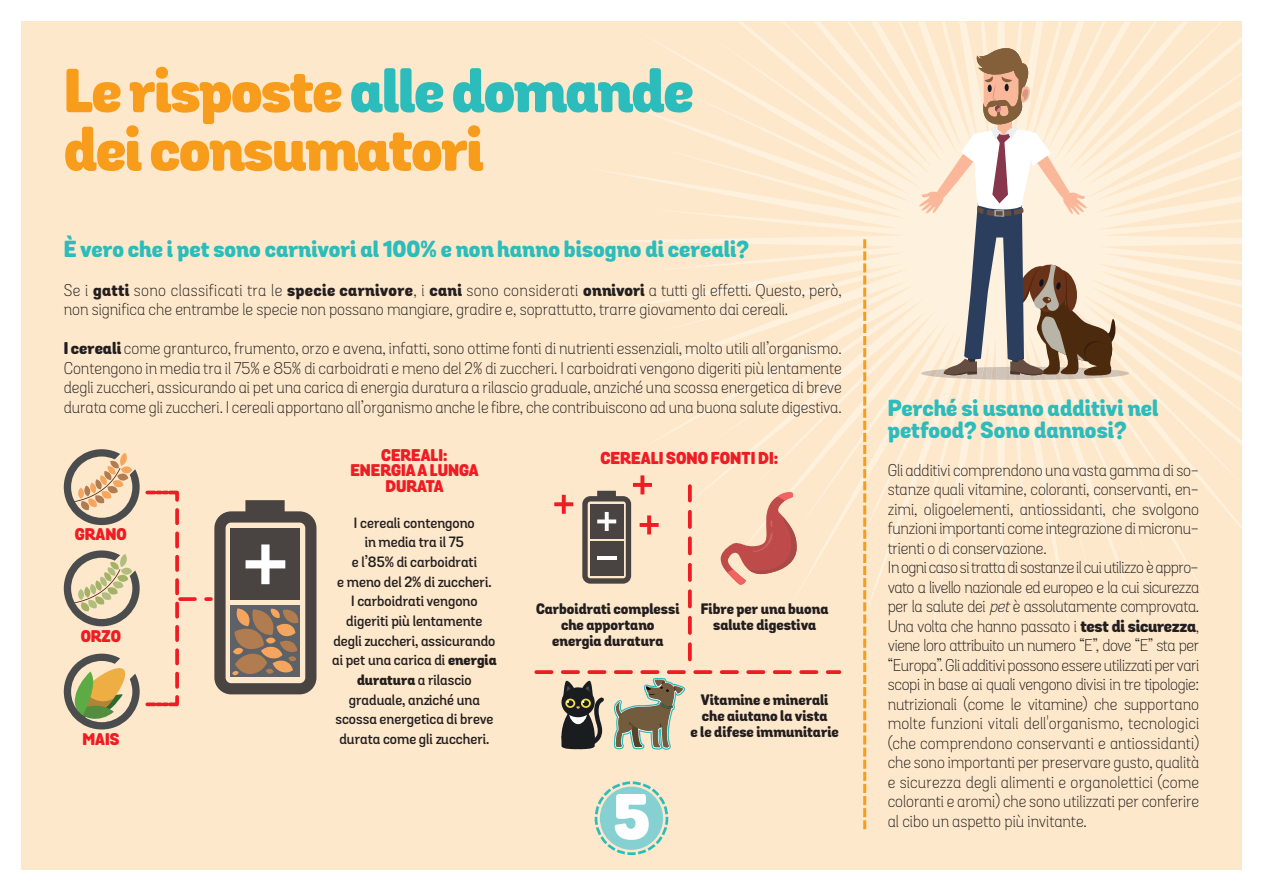
<style>
.page{position:relative;width:1263px;height:893px;background:#fff}
.page>*{position:absolute;margin:0;border:0;box-sizing:border-box;transform-origin:0 0}
.t1{font:62.7px "Grota Sans Alt Rounded Regular 7";color:#fff}
.t2{font:60px/58.5px "Grota Sans Alt Rounded Regular 7";letter-spacing:-.025em;color:#f89c1c}
.t3{font:22.5px/22.5px "Grota Sans Alt Rounded Regular 13";color:#2bbcbb}
.t4{font:16.65px "Grota Sans Alt Rounded Regular 7";color:#ee1d23}
.t5{font:16.5px/19.5px "Grota Sans Alt Rounded Regular 16";letter-spacing:-.005em;color:#231f20}
.t6{font:16.35px/15.8px "Grota Sans Alt Rounded Regular 7";color:#ee1d23;text-align:center}
.t7{font:14.7px/16px "Grota Sans Alt Rounded Regular 13";color:#231f20;text-align:center}
.t8{font:600 14.4px/19.6px "Grota Sans Alt Rounded";color:#231f20;text-align:center}
.s1{color:#2bbcbb}
.s2{font-family:"Grota Sans Alt Rounded Regular 13"}
.s3{font-family:"Grota Sans Alt Rounded Regular 13";font-weight:400}
.s4{font-style:italic}
</style>
<div class="page">
<div style="left:21px;top:21px;width:1221px;height:848px;background:#fee8cb"></div>
<svg style="left:605px;top:21px;width:637px;height:640px"></svg>
<svg style="left:918px;top:46px;width:211px;height:334px"></svg>
<svg style="left:594px;top:781px;width:75px;height:74px"></svg>
<div style="left:600px;top:787px;width:63px;height:63px;background:#87d0d1;border-radius:50%"></div>
<svg style="left:64px;top:550px;width:76px;height:76px"></svg>
<svg style="left:64px;top:654px;width:76px;height:75px"></svg>
<svg style="left:64px;top:449px;width:76px;height:76px"></svg>
<svg style="left:147px;top:490px;width:169px;height:217px"></svg>
<svg style="left:582px;top:475px;width:77px;height:109px"></svg>
<svg style="left:554px;top:495px;width:19px;height:19px"></svg>
<hr style="left:597px;top:556px;width:19px;height:4px;background:#fff">
<svg style="left:534px;top:670px;width:19px;height:4px"></svg>
<svg style="left:561px;top:670px;width:19px;height:4px"></svg>
<svg style="left:587px;top:670px;width:19px;height:4px"></svg>
<svg style="left:614px;top:670px;width:19px;height:4px"></svg>
<svg style="left:640px;top:670px;width:19px;height:4px"></svg>
<svg style="left:667px;top:670px;width:19px;height:4px"></svg>
<svg style="left:693px;top:670px;width:19px;height:4px"></svg>
<svg style="left:720px;top:670px;width:19px;height:4px"></svg>
<svg style="left:746px;top:670px;width:19px;height:4px"></svg>
<svg style="left:773px;top:670px;width:19px;height:4px"></svg>
<svg style="left:799px;top:670px;width:19px;height:4px"></svg>
<svg style="left:826px;top:670px;width:15px;height:4px"></svg>
<svg style="left:688px;top:642px;width:4px;height:19px"></svg>
<svg style="left:688px;top:616px;width:4px;height:19px"></svg>
<svg style="left:688px;top:589px;width:4px;height:19px"></svg>
<svg style="left:688px;top:563px;width:4px;height:19px"></svg>
<svg style="left:688px;top:536px;width:4px;height:19px"></svg>
<svg style="left:688px;top:510px;width:4px;height:19px"></svg>
<svg style="left:688px;top:484px;width:4px;height:18px"></svg>
<svg style="left:720px;top:492px;width:77px;height:93px"></svg>
<svg style="left:613px;top:678px;width:72px;height:72px"></svg>
<svg style="left:561px;top:680px;width:43px;height:69px"></svg>
<svg style="left:863px;top:239px;width:3px;height:590px"></svg>
<h2 class="t2" style="left:64px;top:67px;width:631px">Lerisposte<span class="s1">alledomande </span>deiconsumatori</h2>
<h3 class="t3" style="left:64px;top:240px;width:687px">È vero che i pet sono carnivori al 100% e non hanno bisogno di cereali?</h3>
<p class="t5" style="left:64px;top:282px;width:779px">Se i <span class="s2">gatti</span> sono classificati tra le <span class="s2">specie carnivore</span>, i <span class="s2">cani</span> sono considerati <span class="s2">onnivori</span> a tutti gli effetti. Questo, però, non significa che entrambe le specie non possano mangiare, gradire e, soprattutto, trarre giovamento dai cereali.</p>
<p class="t5" style="left:64px;top:340px;width:779px;text-align:justify"><span class="s2">I cereali</span> come granturco, frumento, orzo e avena, infatti, sono ottime fonti di nutrienti essenziali, molto utili all’organismo.<br>Contengono in media tra il 75% e 85% di carboidrati e meno del 2% di zuccheri. I carboidrati vengono digeriti più lentamente degli zuccheri, assicurando ai pet una carica di energia duratura a rilascio graduale, anziché una scossa energetica di breve durata come gli zuccheri. I cereali apportano all’organismo anche le fibre, che contribuiscono ad una buona salute digestiva.</p>
<p class="t6" style="left:75px;top:527px;width:53px">GRANO</p>
<p class="t6" style="left:81px;top:630px;width:42px">ORZO</p>
<p class="t6" style="left:82px;top:733px;width:38px">MAIS</p>
<p class="t6" style="left:350px;top:448px;width:130px">CEREALI:<br>ENERGIA A LUNGA<br>DURATA</p>
<p class="t8" style="left:332px;top:514px;width:166px">I cereali contengono<br>in media tra il 75<br>e l’85% di carboidrati<br>e meno del 2% di zuccheri.<br>I carboidrati vengono digeriti più lentamente degli zuccheri, assicurando ai pet una carica di <span class="s3">energia duratura</span> a rilascio graduale, anziché una scossa energetica di breve durata come gli zuccheri.</p>
<p class="t4" style="left:600px;top:452px;width:179px">CEREALI SONO FONTI DI:</p>
<p class="t7" style="left:536px;top:602px;width:145px">Carboidrati complessi che apportano energia duratura</p>
<p class="t7" style="left:701px;top:602px;width:129px">Fibre per una buona salute digestiva</p>
<h1 class="t1" style="left:613px;top:794px;width:38px">5</h1>
<p class="t7" style="left:690px;top:693px;width:150px">Vitamine e minerali che aiutano la vista<br>e le difese immunitarie</p>
<h3 class="t3" style="left:888px;top:398px;width:272px">Perché si usano additivi nel petfood? Sono dannosi?</h3>
<p class="t5" style="left:888px;top:462px;width:313px">Gli additivi comprendono una vasta gamma di so&shy;stanze quali vitamine, coloranti, conservanti, en&shy;zimi, oligoelementi, antiossidanti, che svolgono funzioni importanti come integrazione di micronu&shy;trienti o di conservazione.<br>Inognicasositrattadi sostanzeilcuiutilizzoèappro&shy;vato a livello nazionale ed europeo e la cui sicurezza per la salute dei <span class="s4">pet</span>è assolutamente comprovata.<br>Una volta che hanno passato i <span class="s2">test di sicurezza</span>, viene loro attribuito un numero “E”, dove “E” sta per “Europa”.Gli additivi possono essereutilizzati pervari scopi in base ai quali vengono divisi in tre tipologie: nutrizionali (come le vitamine) che supportano molte funzioni vitali dell'organismo, tecnologici (che comprendono conservanti e antiossidanti) che sono importanti per preservare gusto, qualità e sicurezza degli alimenti e organolettici (come coloranti e aromi) che sono utilizzati per conferire al cibo un aspetto più invitante.</p>
</div>
